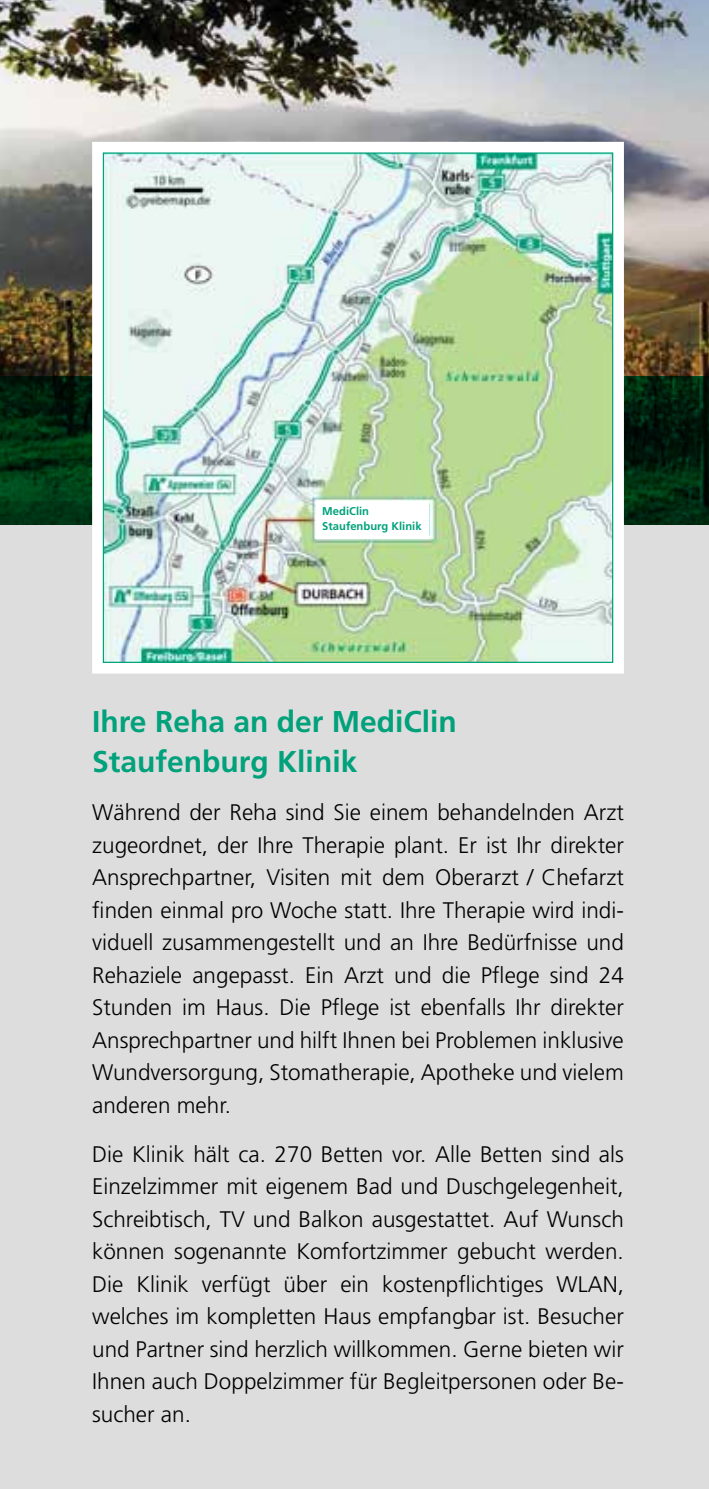
<style>
.page{position:relative;width:709px;height:1489px;background:#fff}
.page>*{position:absolute;margin:0;border:0;box-sizing:border-box;transform-origin:0 0}
.t1{font:700 30px/40px "Frutiger LT";color:#00a17b}
.t2{font:300 22.5px/32.5px "Frutiger LT";color:#000;text-align:justify}
.t3{font:700 11.25px/15px "Frutiger LT";color:#00a17b}
</style>
<div class="page">
<img style="left:0;top:0;width:709px;height:376px">
<svg style="left:0;top:376px;width:709px;height:125px;background:#00270e"></svg>
<div style="left:0;top:501px;width:709px;height:987px;background:#deddde"></div>
<svg style="left:92px;top:142px;width:532px;height:531px"></svg>
<img style="left:105px;top:154px;width:506px;height:507px">
<div style="left:317px;top:501px;width:112px;height:37px;background:#fff"></div>
<p class="t3" style="left:322px;top:503px;width:101px">MediClin<br>Staufenburg Klinik</p>
<h1 class="t1" style="left:92px;top:701px;width:366px">Ihre Reha an der MediClin<br>Staufenburg Klinik</h1>
<p class="t2" style="left:92px;top:796px;width:533px">Während der Reha sind Sie einem behandelnden Arzt zugeordnet, der Ihre Therapie plant. Er ist Ihr direkter Ansprechpartner, Visiten mit dem Oberarzt / Chefarzt finden einmal pro Woche statt. Ihre Therapie wird indi&shy;viduell zusammengestellt und an Ihre Bedürfnisse und Rehaziele angepasst. Ein Arzt und die Pflege sind 24<br>Stunden im Haus. Die Pflege ist ebenfalls Ihr direkter Ansprechpartner und hilft Ihnen bei Problemen inklusive Wundversorgung, Stomatherapie, Apotheke und vielem anderen mehr.</p>
<p class="t2" style="left:92px;top:1137px;width:533px">Die Klinik hält ca. 270 Betten vor. Alle Betten sind als Einzelzimmer mit eigenem Bad und Duschgelegenheit, Schreibtisch, TV und Balkon ausgestattet. Auf Wunsch können sogenannte Komfortzimmer gebucht werden.<br>Die Klinik verfügt über ein kostenpflichtiges WLAN, welches im kompletten Haus empfangbar ist. Besucher und Partner sind herzlich willkommen. Gerne bieten wir Ihnen auch Doppelzimmer für Begleitpersonen oder Be&shy;sucher an.</p>
</div>
